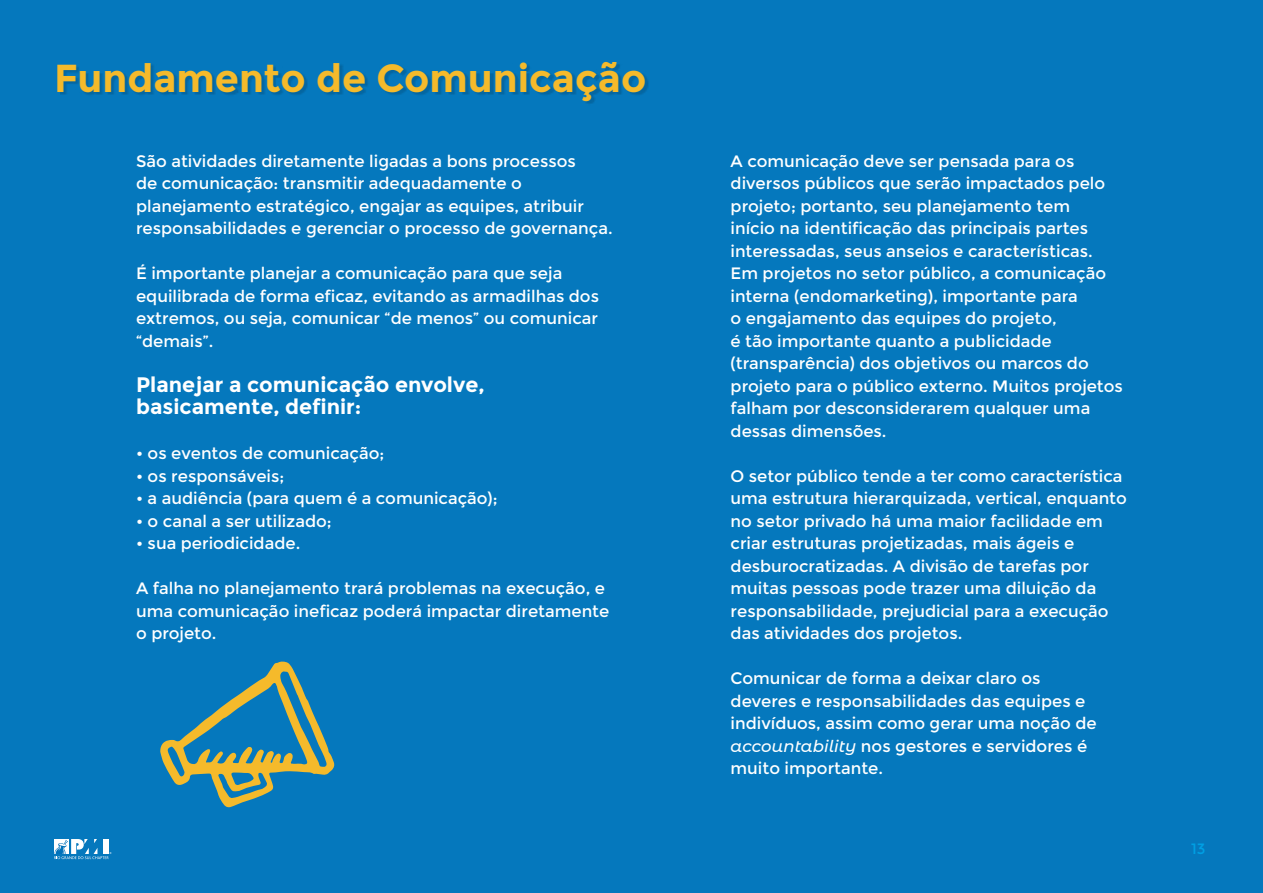
<style>
.page{position:relative;width:1263px;height:893px;background:#0578bd}
.page>*{position:absolute;margin:0;border:0;box-sizing:border-box;transform-origin:0 0}
.t1{font:700 39px "Montserrat";color:#f5ba2b}
.t2{font:700 21px/22.5px "Montserrat";color:#fff}
.t3{font:16.5px/22.5px "Montserrat";color:#fff}
.t4{font:15px "Montserrat";color:#009fe3}
.s1{font-family:"Montserrat Alternates";font-weight:500;font-style:italic}
</style>
<div class="page">
<svg style="left:54px;top:839px;width:57px;height:20px"></svg>
<div style="left:60px;top:63px;width:588px;height:42px;background:#000;opacity:.15"></div>
<svg style="left:160px;top:661px;width:175px;height:147px"></svg>
<h1 class="t1" style="left:54px;top:55px;width:594px">Fundamento de Comunicação</h1>
<p class="t3" style="left:136px;top:150px;width:478px">São atividades diretamente ligadas a bons processos<br>de comunicação: transmitir adequadamente o planejamento estratégico, engajar as equipes, atribuir responsabilidades e gerenciar o processo de governança.</p>
<p class="t3" style="left:136px;top:262px;width:464px">É importante planejar a comunicação para que seja equilibrada de forma eficaz, evitando as armadilhas dos extremos, ou seja, comunicar “de menos” ou comunicar “demais”.</p>
<p class="t2" style="left:136px;top:373px;width:350px">Planejar a comunicação envolve, basicamente, definir:</p>
<p class="t3" style="left:136px;top:442px;width:250px">• os eventos de comunicação;</p>
<p class="t3" style="left:136px;top:465px;width:150px">• os responsáveis;</p>
<p class="t3" style="left:136px;top:487px;width:363px">• a audiência (para quem é a comunicação);</p>
<p class="t3" style="left:136px;top:510px;width:197px">• o canal a ser utilizado;</p>
<p class="t3" style="left:136px;top:532px;width:166px">• sua periodicidade.</p>
<p class="t3" style="left:136px;top:577px;width:475px">A falha no planejamento trará problemas na execução, e uma comunicação ineficaz poderá impactar diretamente o projeto.</p>
<p class="t3" style="left:730px;top:150px;width:394px">A comunicação deve ser pensada para os diversos públicos que serão impactados pelo projeto; portanto, seu planejamento tem<br>início na identificação das principais partes interessadas, seus anseios e características.<br>Em projetos no setor público, a comunicação interna (endomarketing), importante para<br>o engajamento das equipes do projeto,<br>é tão importante quanto a publicidade (transparência) dos objetivos ou marcos do projeto para o público externo. Muitos projetos falham por desconsiderarem qualquer uma dessas dimensões.</p>
<p class="t3" style="left:730px;top:465px;width:398px">O setor público tende a ter como característica uma estrutura hierarquizada, vertical, enquanto no setor privado há uma maior facilidade em criar estruturas projetizadas, mais ágeis e desburocratizadas. A divisão de tarefas por muitas pessoas pode trazer uma diluição da responsabilidade, prejudicial para a execução das atividades dos projetos.</p>
<p class="t3" style="left:730px;top:667px;width:367px">Comunicar de forma a deixar claro os deveres e responsabilidades das equipes e indivíduos, assim como gerar uma noção de <span class="s1">accountability</span> nos gestores e servidores é muito importante.</p>
<p class="t4" style="left:1191px;top:839px;width:16px">13</p>
</div>
